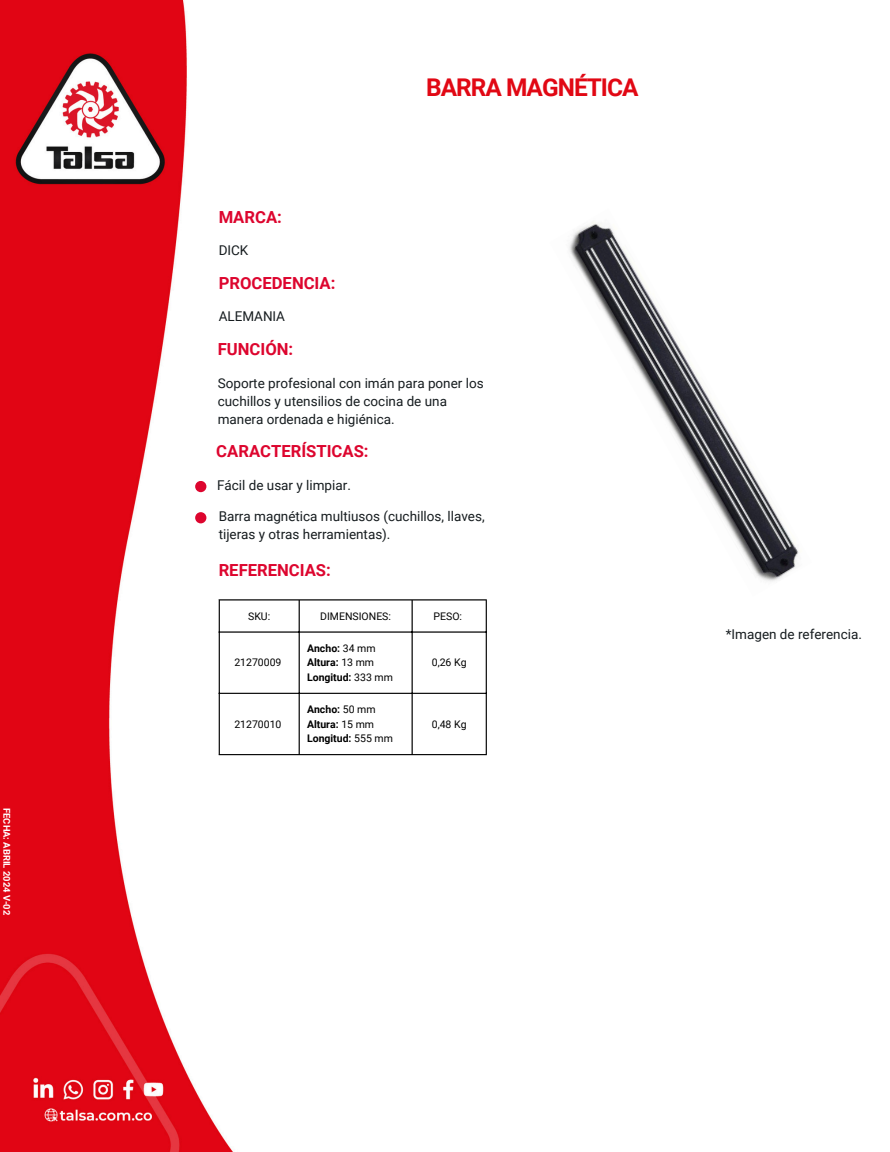
<style>
.page{position:relative;width:890px;height:1152px;background:#fff}
.page>*{position:absolute;margin:0;border:0;box-sizing:border-box;transform-origin:0 0}
.t1{font:700 24.45px "Roboto";letter-spacing:-.04em;color:#e10814}
.t2{font:700 16.65px "Roboto";color:#dd052e}
.t3{font:13.5px/18px "Roboto";color:#161c1f}
.t4{font:700 10.5px "Roboto";color:#000}
.t5{font:10.5px "Roboto";color:#000}
.t6{font:700 9.38px "Roboto";color:#fff}
.s1{font-weight:400}
</style>
<div class="page">
<img style="left:0;top:0;width:487px;height:1152px">
<div style="left:195px;top:481px;width:11px;height:11px;background:#dd052e"></div>
<div style="left:195px;top:512px;width:11px;height:11px;background:#dd052e"></div>
<hr style="left:219px;top:601px;width:1px;height:153px;background:#000">
<hr style="left:299px;top:601px;width:1px;height:153px;background:#000">
<hr style="left:411px;top:601px;width:2px;height:153px;background:#000">
<hr style="left:486px;top:601px;width:1px;height:153px;background:#000">
<hr style="left:219px;top:599px;width:268px;height:2px;background:#000">
<hr style="left:219px;top:631px;width:268px;height:2px;background:#000">
<hr style="left:219px;top:693px;width:268px;height:1px;background:#000">
<hr style="left:219px;top:754px;width:268px;height:1px;background:#000">
<img style="left:569px;top:222px;width:230px;height:360px">
<h1 class="t6" style="left:12px;top:808px;width:109px;rotate:90deg">FECHA: ABRIL 2024 V-02</h1>
<h3 class="t2" style="left:219px;top:208px;width:65px">MARCA:</h3>
<h3 class="t3" style="left:219px;top:242px;width:31px">DICK</h3>
<h4 class="t2" style="left:219px;top:274px;width:118px">PROCEDENCIA:</h4>
<h2 class="t3" style="left:219px;top:308px;width:68px">ALEMANIA</h2>
<h2 class="t2" style="left:218px;top:340px;width:77px">FUNCIÓN:</h2>
<h2 class="t1" style="left:426px;top:74px;width:214px">BARRA MAGNÉTICA</h2>
<h4 class="t3" style="left:218px;top:374px;width:267px">Soporte profesional con imán para poner los cuchillos y utensilios de cocina de una manera ordenada e higiénica.</h4>
<h2 class="t2" style="left:216px;top:442px;width:154px">CARACTERÍSTICAS:</h2>
<p class="t3" style="left:217px;top:476px;width:135px">Fácil de usar y limpiar.</p>
<h4 class="t3" style="left:219px;top:508px;width:267px">Barra magnética multiusos (cuchillos, llaves, tijeras y otras herramientas).</h4>
<h2 class="t2" style="left:219px;top:560px;width:114px">REFERENCIAS:</h2>
<p class="t5" style="left:248px;top:610px;width:24px">SKU:</p>
<p class="t5" style="left:320px;top:610px;width:72px">DIMENSIONES:</p>
<p class="t5" style="left:434px;top:610px;width:30px">PESO:</p>
<p class="t5" style="left:234px;top:657px;width:49px">21270009</p>
<p class="t4" style="left:307px;top:642px;width:70px">Ancho: <span class="s1">34 mm</span></p>
<p class="t4" style="left:307px;top:657px;width:69px">Altura: <span class="s1">13 mm</span></p>
<p class="t4" style="left:307px;top:671px;width:87px">Longitud: <span class="s1">333 mm</span></p>
<p class="t5" style="left:432px;top:657px;width:36px">0,26 Kg</p>
<p class="t5" style="left:234px;top:718px;width:49px">21270010</p>
<p class="t4" style="left:307px;top:703px;width:70px">Ancho: <span class="s1">50 mm</span></p>
<p class="t4" style="left:307px;top:718px;width:69px">Altura: <span class="s1">15 mm</span></p>
<p class="t4" style="left:307px;top:733px;width:87px">Longitud: <span class="s1">555 mm</span></p>
<p class="t5" style="left:432px;top:718px;width:36px">0,48 Kg</p>
<p class="t3" style="left:726px;top:625px;width:138px">*Imagen de referencia.</p>
</div>
